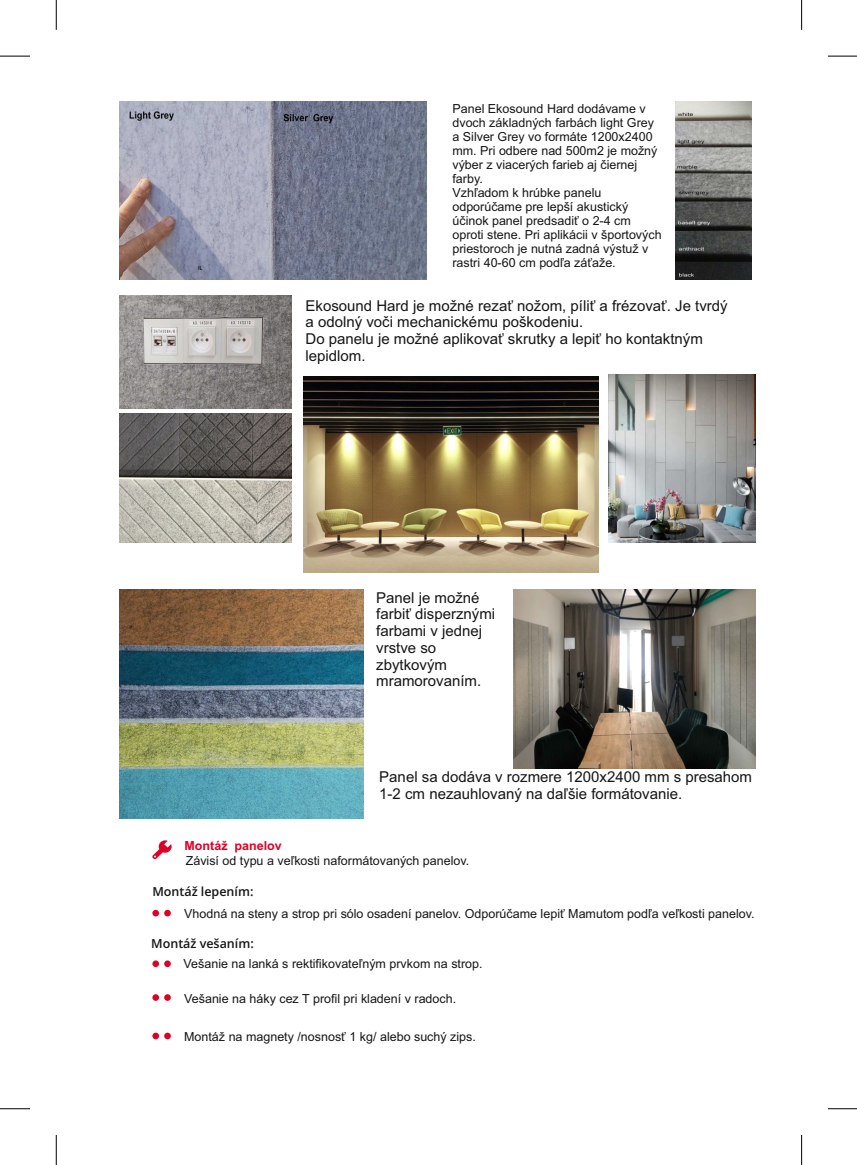
<style>
.page{position:relative;width:857px;height:1165px;background:#fff}
.page>*{position:absolute;margin:0;border:0;box-sizing:border-box;transform-origin:0 0}
.t1{font:15px/16.8px "Arial";color:#151616}
.t2{font:12.5px/14px "Arial";color:#151616}
.t3{font:600 12.5px "Open Sans";color:#151616}
.t4{font:700 12.5px "Arial";color:#df0024}
</style>
<div class="page">
<img style="left:119px;top:102px;width:307px;height:178px">
<img style="left:675px;top:102px;width:76px;height:178px">
<img style="left:119px;top:296px;width:172px;height:112px">
<img style="left:119px;top:589px;width:245px;height:229px">
<img style="left:119px;top:413px;width:172px;height:129px">
<img style="left:608px;top:375px;width:147px;height:167px">
<img style="left:513px;top:589px;width:242px;height:179px">
<img style="left:303px;top:377px;width:296px;height:195px">
<svg style="left:152px;top:840px;width:20px;height:19px"></svg>
<svg style="left:152px;top:910px;width:19px;height:6px"></svg>
<svg style="left:152px;top:960px;width:19px;height:7px"></svg>
<svg style="left:152px;top:994px;width:19px;height:7px"></svg>
<svg style="left:152px;top:1033px;width:19px;height:6px"></svg>
<hr style="left:0;top:1108px;width:30px;height:1px;background:#000">
<hr style="left:56px;top:1135px;width:1px;height:30px;background:#000">
<hr style="left:0;top:56px;width:30px;height:1px;background:#000">
<hr style="left:56px;top:0;width:1px;height:30px;background:#000">
<svg style="left:828px;top:56px;width:29px;height:1px"></svg>
<hr style="left:801px;top:0;width:1px;height:30px;background:#000">
<svg style="left:828px;top:1108px;width:29px;height:1px"></svg>
<hr style="left:801px;top:1135px;width:1px;height:30px;background:#000">
<p class="t2" style="left:452px;top:103px;width:211px">Panel Ekosound Hard dodávame v dvoch základných farbách light Grey a Silver Grey vo formáte 1200x2400 mm. Pri odbere nad 500m2 je možný výber z viacerých farieb aj čiernej farby.<br>Vzhľadom k hrúbke panelu odporúčame pre lepší akustický účinok panel predsadiť o 2-4 cm oproti stene. Pri aplikácii v športových priestoroch je nutná zadná výstuž v rastri 40-60 cm podľa záťaže.</p>
<p class="t1" style="left:305px;top:298px;width:424px">Ekosound Hard je možné rezať nožom, píliť a frézovať. Je tvrdý a odolný voči mechanickému poškodeniu.<br>Do panelu je možné aplikovať skrutky a lepiť ho kontaktným lepidlom.</p>
<p class="t1" style="left:376px;top:590px;width:120px">Panel je možné farbiť disperznými farbami v jednej vrstve so zbytkovým mramorovaním.</p>
<p class="t1" style="left:379px;top:769px;width:374px">Panel sa dodáva v rozmere 1200x2400 mm s presahom<br>1-2 cm nezauhlovaný na daľšie formátovanie.</p>
<p class="t4" style="left:184px;top:841px;width:99px">Montáž panelov</p>
<p class="t2" style="left:186px;top:855px;width:285px">Závisí od typu a veľkosti naformátovaných panelov.</p>
<p class="t3" style="left:152px;top:886px;width:102px">Montáž lepením:</p>
<p class="t3" style="left:151px;top:938px;width:104px">Montáž vešaním:</p>
<p class="t2" style="left:184px;top:908px;width:572px">Vhodná na steny a strop pri sólo osadení panelov. Odporúčame lepiť Mamutom podľa veľkosti panelov.</p>
<p class="t2" style="left:183px;top:958px;width:300px">Vešanie na lanká s rektifikovateľným prvkom na strop.</p>
<p class="t2" style="left:184px;top:992px;width:273px">Vešanie na háky cez T profil pri kladení v radoch.</p>
<p class="t2" style="left:184px;top:1031px;width:293px">Montáž na magnety /nosnosť 1 kg/ alebo suchý zips.</p>
</div>
